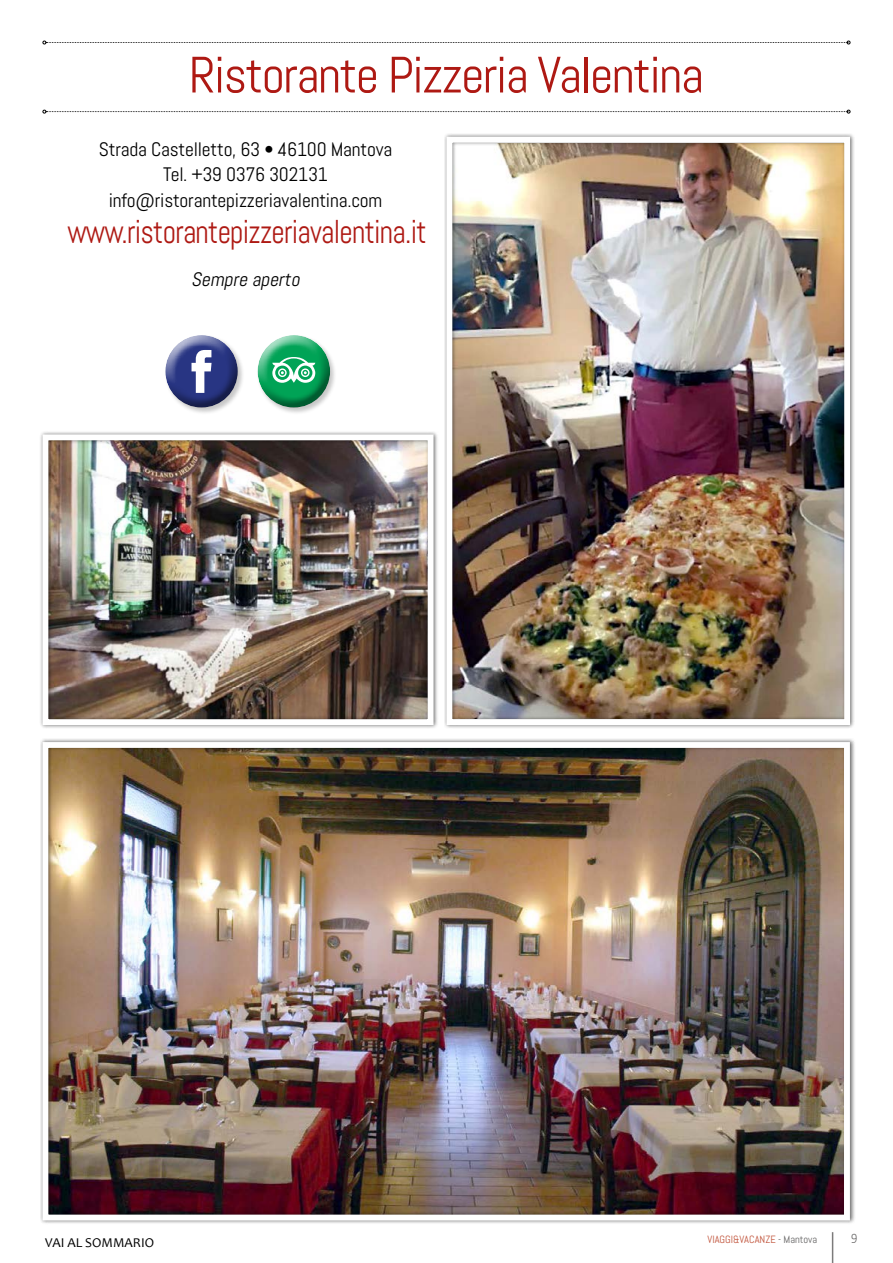
<style>
.page{position:relative;width:893px;height:1263px;background:#fff}
.page>*{position:absolute;margin:0;border:0;box-sizing:border-box;transform-origin:0 0}
.t1{font:51px "Abel";letter-spacing:-.03em;color:#ae1913}
.t2{font:33px "Abel";letter-spacing:-.025em;color:#ae1913;scale:.89 1}
.t3{font:19.5px/25.5px "Abel";letter-spacing:-.01em;color:#000;text-align:center}
.t4{font:italic 19.5px "Abel";color:#000}
.t5{font:300 14.7px "Calibri";color:#646363;scale:.85 1}
.t6{font:13.5px "Candara";color:#000}
.t7{font:10.5px "Abel";color:#c1533a}
.s1{color:#646363}
</style>
<div class="page">
<hr style="left:832px;top:1232px;width:1px;height:31px;background:#7c7b7b">
<svg style="left:43px;top:41px;width:807px;height:3px"></svg>
<svg style="left:43px;top:110px;width:807px;height:3px"></svg>
<div style="left:444px;top:133px;width:412px;height:596px;background:#000;opacity:.59"></div>
<div style="left:446px;top:137px;width:404px;height:588px;border:6px solid #fff"></div>
<div style="left:40px;top:431px;width:399px;height:298px;background:#000;opacity:.59"></div>
<div style="left:43px;top:434px;width:391px;height:291px;border:6px solid #fff"></div>
<div style="left:40px;top:738px;width:815px;height:486px;background:#000;opacity:.59"></div>
<div style="left:43px;top:742px;width:807px;height:478px;border:6px solid #fff"></div>
<div style="left:154px;top:324px;width:87px;height:71px;background:#fff;opacity:.75"></div>
<div style="left:162px;top:346px;width:87px;height:70px;background:#000;opacity:.44"></div>
<div style="left:246px;top:324px;width:87px;height:71px;background:#fff;opacity:.75"></div>
<div style="left:254px;top:345px;width:87px;height:72px;background:#000;opacity:.44"></div>
<h1 class="t1" style="left:189px;top:43px;width:517px">Ristorante Pizzeria Valentina</h1>
<p class="t3" style="left:99px;top:136px;width:295px">Strada Castelletto, 63 • 46100 Mantova<br>Tel. +39 0376 302131 info@ristorantepizzeriavalentina.com</p>
<h2 class="t2" style="left:67px;top:211px;width:405px">www.ristorantepizzeriavalentina.it</h2>
<p class="t4" style="left:191px;top:266px;width:114px">Sempre aperto</p>
<p class="t6" style="left:45px;top:1234px;width:110px">VAI AL SOMMARIO</p>
<p class="t7" style="left:707px;top:1232px;width:111px">VIAGGI&amp;VACANZE <span class="s1">- Mantova</span></p>
<p class="t5" style="left:851px;top:1229px;width:9px">9</p>
</div>
